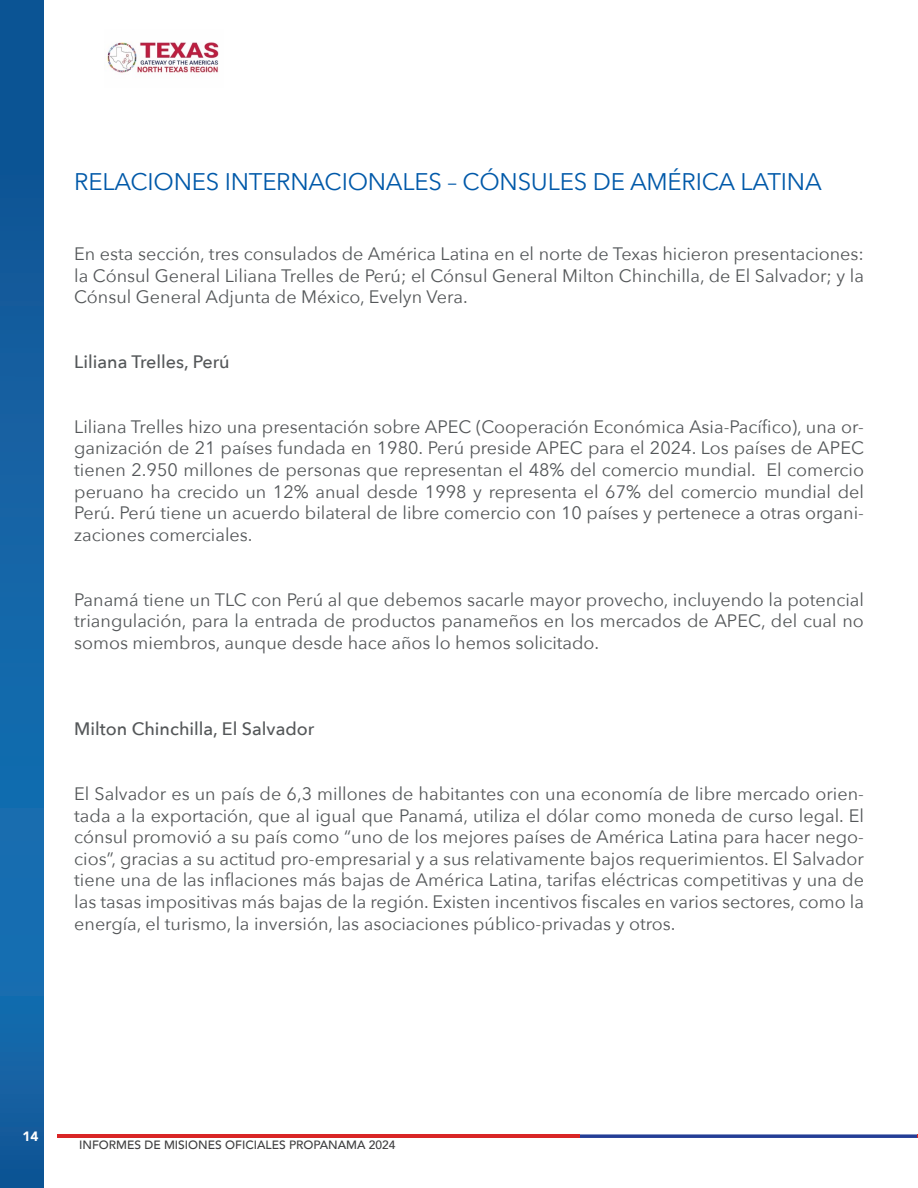
<style>
.page{position:relative;width:918px;height:1188px;background:#fff}
.page>*{position:absolute;margin:0;border:0;box-sizing:border-box;transform-origin:0 0}
.t1{font:24px "Avenir Next";letter-spacing:-.01em;color:#0159a9}
.t2{font:18px/21.6px "Avenir Next";color:#545759;text-align:justify}
.t3{font:500 18px "Avenir Next";color:#545759}
.t4{font:900 13.5px "Avenir";color:#fff}
.t5{font:500 12px "Avenir";color:#3e3e3f}
</style>
<div class="page">
<svg style="left:0;top:0;width:43px;height:1188px;background:#1261a2"></svg>
<hr style="left:57px;top:1134px;width:522px;height:4px;background:#d92526">
<svg style="left:579px;top:1134px;width:339px;height:4px"></svg>
<img style="left:107px;top:42px;width:112px;height:31px">
<h1 class="t1" style="left:74px;top:162px;width:749px">RELACIONES INTERNACIONALES – CÓNSULES DE AMÉRICA LATINA</h1>
<p class="t2" style="left:74px;top:242px;width:791px">En esta sección, tres consulados de América Latina en el norte de Texas hicieron presentaciones: la Cónsul General Liliana Trelles de Perú; el Cónsul General Milton Chinchilla, de El Salvador; y la Cónsul General Adjunta de México, Evelyn Vera.</p>
<p class="t3" style="left:74px;top:346px;width:157px">Liliana Trelles, Perú</p>
<p class="t2" style="left:74px;top:415px;width:791px">Liliana Trelles hizo una presentación sobre APEC (Cooperación Económica Asia-Pacífico), una or&shy;ganización de 21 países fundada en 1980. Perú preside APEC para el 2024. Los países de APEC tienen 2.950 millones de personas que representan el 48% del comercio mundial. El comercio peruano ha crecido un 12% anual desde 1998 y representa el 67% del comercio mundial del Perú. Perú tiene un acuerdo bilateral de libre comercio con 10 países y pertenece a otras organi&shy;zaciones comerciales.</p>
<p class="t2" style="left:74px;top:588px;width:791px">Panamá tiene un TLC con Perú al que debemos sacarle mayor provecho, incluyendo la potencial triangulación, para la entrada de productos panameños en los mercados de APEC, del cual no somos miembros, aunque desde hace años lo hemos solicitado.</p>
<p class="t3" style="left:74px;top:714px;width:242px">Milton Chinchilla, El Salvador</p>
<p class="t2" style="left:74px;top:782px;width:791px">El Salvador es un país de 6,3 millones de habitantes con una economía de libre mercado orien&shy;tada a la exportación, que al igual que Panamá, utiliza el dólar como moneda de curso legal. El cónsul promovió a su país como “uno de los mejores países de América Latina para hacer nego&shy;cios”, gracias a su actitud pro-empresarial y a sus relativamente bajos requerimientos. El Salvador tiene una de las inflaciones más bajas de América Latina, tarifas eléctricas competitivas y una de las tasas impositivas más bajas de la región. Existen incentivos fiscales en varios sectores, como la energía, el turismo, la inversión, las asociaciones público-privadas y otros.</p>
<p class="t4" style="left:22px;top:1125px;width:17px">14</p>
<p class="t5" style="left:79px;top:1135px;width:318px">INFORMES DE MISIONES OFICIALES PROPANAMA 2024</p>
</div>
